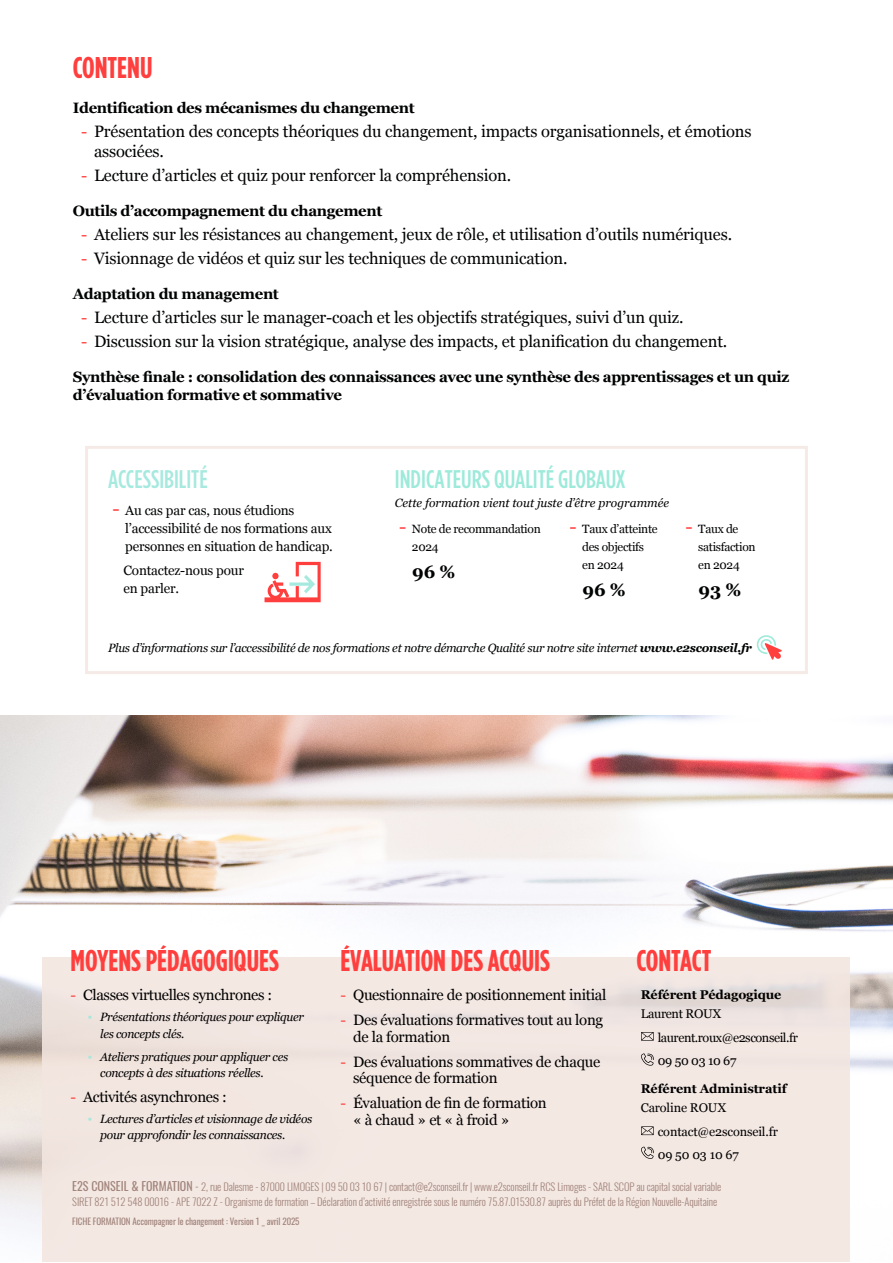
<style>
.page{position:relative;width:893px;height:1263px;background:#fff}
.page>*{position:absolute;margin:0;border:0;box-sizing:border-box;transform-origin:0 0}
.t1{font:700 30px "Gotham Condensed";color:#ff3f3e}
.t2{font:500 25.5px "Gotham Condensed";color:#9deadb}
.t3{font:500 25.5px "Gotham Condensed";color:#a6e9de}
.t4{font:700 18px "Georgia";color:#010202}
.t5{font:16.5px/19.8px "Georgia";letter-spacing:-.01em;color:#010202}
.t6{font:15px/16.5px "Georgia";letter-spacing:-.02em;color:#000}
.t7{font:700 15px/18px "Georgia";letter-spacing:-.025em;color:#010202}
.t8{font:13.5px/18px "Georgia";letter-spacing:-.015em;color:#010202}
.t9{font:12.6px/23.5px "Georgia";letter-spacing:-.025em;color:#000}
.t10{font:700 12.6px "Georgia";letter-spacing:-.01em;color:#000}
.t11{font:italic 12px/16.5px "Georgia";letter-spacing:-.025em;color:#000}
.t12{font:italic 12px "Georgia";letter-spacing:-.025em;color:#010202}
.t13{font:12px/18px "Georgia";letter-spacing:-.025em;color:#010202}
.t14{font:italic 12px "Georgia";color:#000}
.t15{font:300 10.5px/15px "Oswald";letter-spacing:-.01em;color:#a1847b}
.t16{font:9px "Oswald";letter-spacing:-.01em;color:#a1847b}
.s1{color:#ff3f3e}
.s2{font-size:19.35px;color:#ff3f3e}
.s3{font-weight:700}
.s4{font-size:12.75px;color:#a6e9de}
.s5{font-weight:400;font-size:12px}
.s6{font-size:12px}
</style>
<div class="page">
<img style="left:0;top:715px;width:893px;height:547px">
<div style="left:43px;top:958px;width:807px;height:304px;background:#f3e6e0"></div>
<div style="left:85px;top:446px;width:723px;height:228px;background:#fff;border:3px solid #f4e8e4"></div>
<svg style="left:756px;top:635px;width:26px;height:25px"></svg>
<svg style="left:265px;top:562px;width:56px;height:40px"></svg>
<svg style="left:641px;top:1032px;width:13px;height:9px"></svg>
<svg style="left:641px;top:1126px;width:13px;height:9px"></svg>
<svg style="left:641px;top:1053px;width:13px;height:12px"></svg>
<svg style="left:641px;top:1146px;width:13px;height:13px"></svg>
<h1 class="t1" style="left:73px;top:50px;width:81px">CONTENU</h1>
<p class="t7" style="left:73px;top:98px;width:343px">Identification des mécanismes du changement</p>
<p class="t5" style="left:94px;top:121px;width:659px;text-indent:-13px"><span class="s1">-</span> Présentation des concepts théoriques du changement, impacts organisationnels, et émotions associées.</p>
<p class="t5" style="left:81px;top:165px;width:431px"><span class="s1">-</span> Lecture d’articles et quiz pour renforcer la compréhension.</p>
<p class="t7" style="left:73px;top:201px;width:311px">Outils d’accompagnement du changement</p>
<p class="t5" style="left:81px;top:224px;width:652px"><span class="s1">-</span> Ateliers sur les résistances au changement, jeux de rôle, et utilisation d’outils numériques.</p>
<p class="t5" style="left:81px;top:248px;width:488px"><span class="s1">-</span> Visionnage de vidéos et quiz sur les techniques de communication.</p>
<p class="t7" style="left:73px;top:284px;width:208px">Adaptation du management</p>
<p class="t5" style="left:81px;top:307px;width:604px"><span class="s1">-</span> Lecture d’articles sur le manager-coach et les objectifs stratégiques, suivi d’un quiz.</p>
<p class="t5" style="left:81px;top:331px;width:647px"><span class="s1">-</span> Discussion sur la vision stratégique, analyse des impacts, et planification du changement.</p>
<p class="t7" style="left:73px;top:367px;width:718px">Synthèse finale : consolidation des connaissances avec une synthèse des apprentissages et un quiz d’évaluation formative et sommative</p>
<h2 class="t3" style="left:108px;top:465px;width:101px">ACCESSIBILITÉ</h2>
<p class="t8" style="left:125px;top:501px;width:209px;text-indent:-13px"><span class="s2">-</span> Au cas par cas, nous étudions l’accessibilité de nos formations aux personnes en situation de handicap.</p>
<p class="t8" style="left:123px;top:561px;width:122px">Contactez-nous pour en parler.</p>
<h2 class="t2" style="left:395px;top:465px;width:232px">INDICATEURS QUALITÉ GLOBAUX</h2>
<p class="t13" style="left:582px;top:520px;width:77px;text-indent:-13px"><span class="s2">-</span> Taux d’atteinte des objectifs en 2024</p>
<p class="t4" style="left:583px;top:576px;width:45px">96 %</p>
<p class="t14" style="left:395px;top:494px;width:276px">Cette formation vient tout juste d’être programmée</p>
<p class="t13" style="left:412px;top:520px;width:130px;text-indent:-13px"><span class="s2">-</span> Note de recommandation<br>2024</p>
<p class="t4" style="left:412px;top:558px;width:45px">96 %</p>
<p class="t13" style="left:698px;top:520px;width:59px;text-indent:-13px"><span class="s2">-</span> Taux de satisfaction en 2024</p>
<p class="t4" style="left:699px;top:576px;width:44px">93 %</p>
<p class="t12" style="left:108px;top:639px;width:645px">Plus d’informations sur l’accessibilité de nos formations et notre démarche Qualité sur notre site internet <span class="s3">www.e2sconseil.fr</span></p>
<h1 class="t1" style="left:70px;top:943px;width:210px">MOYENS PÉDAGOGIQUES</h1>
<p class="t6" style="left:70px;top:986px;width:203px"><span class="s1">-</span> Classes virtuelles synchrones :</p>
<p class="t11" style="left:100px;top:1008px;width:205px;text-indent:-13px"><span class="s4">•</span> Présentations théoriques pour expliquer les concepts clés.</p>
<p class="t11" style="left:100px;top:1048px;width:190px;text-indent:-13px"><span class="s4">•</span> Ateliers pratiques pour appliquer ces concepts à des situations réelles.</p>
<p class="t6" style="left:70px;top:1088px;width:158px"><span class="s1">-</span> Activités asynchrones :</p>
<p class="t11" style="left:100px;top:1110px;width:214px;text-indent:-13px"><span class="s4">•</span> Lectures d’articles et visionnage de vidéos pour approfondir les connaissances.</p>
<h1 class="t1" style="left:340px;top:943px;width:211px">ÉVALUATION DES ACQUIS</h1>
<p class="t6" style="left:340px;top:986px;width:268px"><span class="s1">-</span> Questionnaire de positionnement initial</p>
<p class="t6" style="left:353px;top:1011px;width:252px;text-indent:-13px"><span class="s1">-</span> Des évaluations formatives tout au long de la formation</p>
<p class="t6" style="left:353px;top:1053px;width:249px;text-indent:-13px"><span class="s1">-</span> Des évaluations sommatives de chaque séquence de formation</p>
<p class="t6" style="left:353px;top:1094px;width:195px;text-indent:-13px"><span class="s1">-</span> Évaluation de fin de formation « à chaud » et « à froid »</p>
<h1 class="t1" style="left:636px;top:943px;width:77px">CONTACT</h1>
<p class="t10" style="left:641px;top:985px;width:142px">Référent Pédagogique</p>
<p class="t9" style="left:658px;top:1001px;width:142px;text-indent:-17px">Laurent ROUX laurent.roux@e2sconseil.fr<br>09 50 03 10 67</p>
<p class="t10" style="left:641px;top:1079px;width:147px">Référent Administratif</p>
<p class="t9" style="left:658px;top:1095px;width:122px;text-indent:-17px">Caroline ROUX contact@e2sconseil.fr<br>09 50 03 10 67</p>
<p class="t15" style="left:72px;top:1178px;width:651px"><span class="s5">E2S CONSEIL &amp; FORMATION</span> <span class="s6">-</span> 2, rue Dalesme - 87000 LIMOGES | 09 50 03 10 67 | contact@e2sconseil.fr | www.e2sconseil.fr RCS Limoges - SARL SCOP au capital social variable<br>SIRET 821 512 548 00016 - APE 7022 Z - Organisme de formation – Déclaration d’activité enregistrée sous le numéro 75.87.01530.87 auprès du Préfet de la Région Nouvelle-Aquitaine</p>
<p class="t16" style="left:72px;top:1214px;width:229px">FICHE FORMATION Accompagner le changement : Version 1 _ avril 2025</p>
</div>
